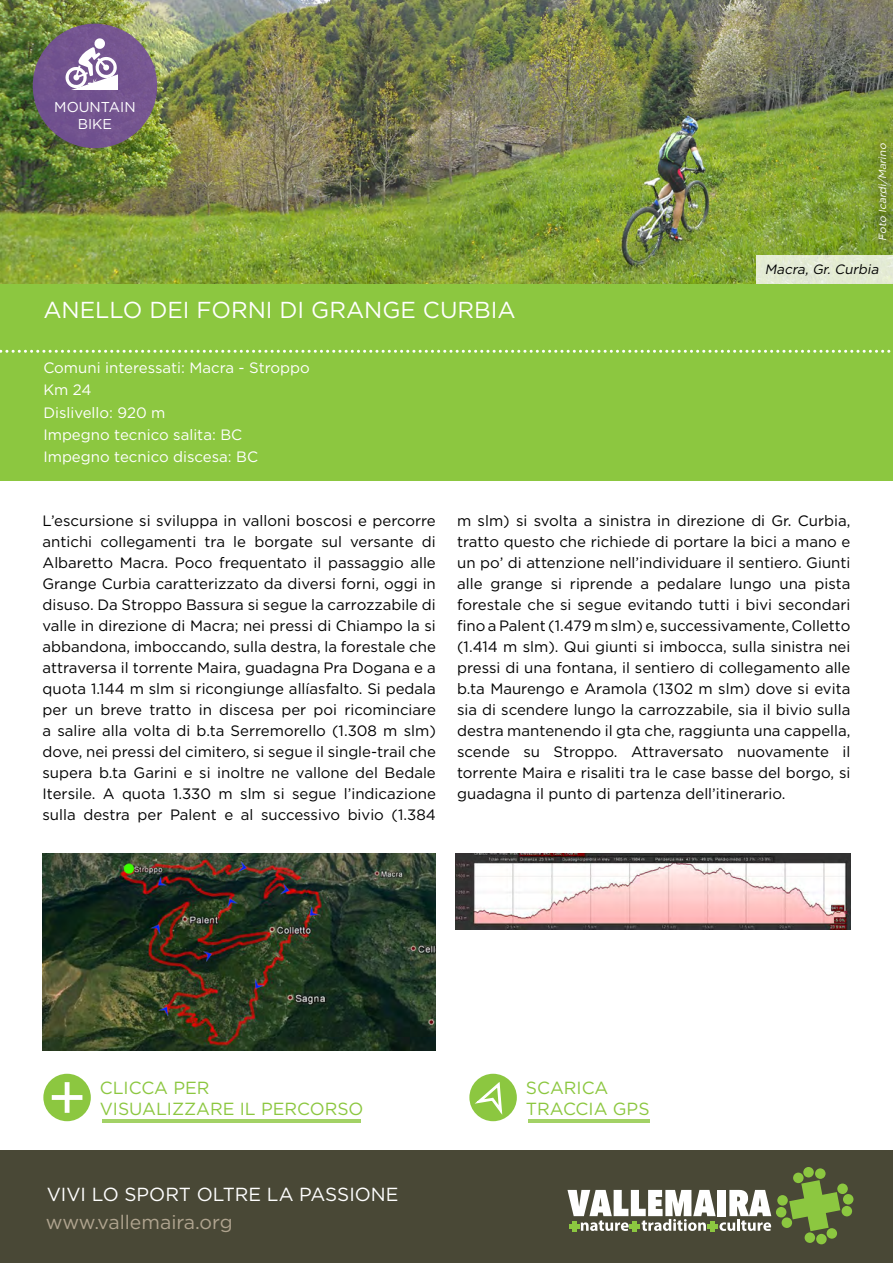
<style>
.page{position:relative;width:893px;height:1263px;background:#fff}
.page>*{position:absolute;margin:0;border:0;box-sizing:border-box;transform-origin:0 0}
.t1{font:23.1px "Gotham HTF";color:#fff}
.t2{font:19.5px "Gotham HTF";color:#b0a48f}
.t3{font:18.9px "Gotham HTF";color:#fff}
.t4{font:17.55px/21px "Gotham HTF";color:#8cc740}
.t5{font:15px/21px "Gotham HTF";color:#000;text-align:justify}
.t6{font:15px/22.2px "Gotham HTF";color:#fff}
.t7{font:14.25px/17.1px "Gotham HTF";color:#fff;text-align:center}
.t8{font:italic 13.5px "Gotham HTF";color:#000}
.t9{font:italic 10.5px "Gotham HTF";color:#fff}
</style>
<div class="page">
<img style="left:0;top:0;width:893px;height:284px">
<div style="left:0;top:1150px;width:893px;height:113px;background:#494836"></div>
<div style="left:33px;top:24px;width:124px;height:124px;background:#73548f;border-radius:50%"></div>
<svg style="left:64px;top:38px;width:54px;height:52px"></svg>
<img style="left:43px;top:854px;width:393px;height:196px">
<div style="left:0;top:284px;width:893px;height:196px;background:#8cc740"></div>
<svg style="left:789px;top:1180px;width:51px;height:51px"></svg>
<div style="left:803px;top:1167px;width:11px;height:10px;background:#8cc740;border-radius:50%"></div>
<div style="left:793px;top:1172px;width:11px;height:11px;background:#8cc740;border-radius:50%"></div>
<div style="left:815px;top:1168px;width:11px;height:11px;background:#8cc740;border-radius:50%"></div>
<div style="left:816px;top:1234px;width:11px;height:10px;background:#8cc740;border-radius:50%"></div>
<div style="left:826px;top:1228px;width:11px;height:11px;background:#8cc740;border-radius:50%"></div>
<div style="left:804px;top:1232px;width:11px;height:11px;background:#8cc740;border-radius:50%"></div>
<div style="left:843px;top:1194px;width:11px;height:11px;background:#8cc740;border-radius:50%"></div>
<div style="left:837px;top:1183px;width:11px;height:11px;background:#8cc740;border-radius:50%"></div>
<div style="left:841px;top:1206px;width:11px;height:10px;background:#8cc740;border-radius:50%"></div>
<div style="left:776px;top:1207px;width:11px;height:10px;background:#8cc740;border-radius:50%"></div>
<div style="left:781px;top:1217px;width:11px;height:11px;background:#8cc740;border-radius:50%"></div>
<div style="left:777px;top:1195px;width:11px;height:11px;background:#8cc740;border-radius:50%"></div>
<svg style="left:567px;top:1190px;width:204px;height:41px"></svg>
<hr style="left:633px;top:1221px;width:4px;height:11px;background:#8cc740">
<hr style="left:629px;top:1224px;width:11px;height:4px;background:#8cc740">
<hr style="left:572px;top:1221px;width:4px;height:11px;background:#8cc740">
<hr style="left:569px;top:1224px;width:11px;height:4px;background:#8cc740">
<hr style="left:711px;top:1221px;width:4px;height:11px;background:#8cc740">
<hr style="left:707px;top:1224px;width:11px;height:4px;background:#8cc740">
<img style="left:456px;top:854px;width:394px;height:76px">
<div style="left:469px;top:1074px;width:48px;height:47px;background:#8cc740;border-radius:50%"></div>
<svg style="left:475px;top:1080px;width:28px;height:37px"></svg>
<hr style="left:528px;top:1119px;width:122px;height:3px;background:#8cc740">
<svg style="left:0;top:350px;width:891px;height:3px"></svg>
<div style="left:756px;top:256px;width:137px;height:28px;background:#e4ebd4"></div>
<svg style="left:866px;top:127px;width:27px;height:122px;background:#7a962f"></svg>
<hr style="left:102px;top:1119px;width:259px;height:3px;background:#8cc740">
<div style="left:43px;top:1074px;width:48px;height:47px;background:#8cc740;border-radius:50%"></div>
<div style="left:65px;top:1082px;width:5px;height:31px;background:#fff"></div>
<div style="left:52px;top:1095px;width:30px;height:5px;background:#fff"></div>
<p class="t7" style="left:54px;top:98px;width:83px">MOUNTAIN<br>BIKE</p>
<h1 class="t1" style="left:43px;top:297px;width:474px">ANELLO DEI FORNI DI GRANGE CURBIA</h1>
<p class="t6" style="left:43px;top:357px;width:268px">Comuni interessati: Macra - Stroppo<br>Km 24<br>Dislivello: 920 m<br>Impegno tecnico salita: BC<br>Impegno tecnico discesa: BC</p>
<p class="t9" style="left:877px;top:241px;width:101px;rotate:-90deg">Foto Icardi/Marino</p>
<p class="t8" style="left:765px;top:262px;width:118px">Macra, Gr. Curbia</p>
<p class="t5" style="left:43px;top:510px;width:395px">L’escursione si sviluppa in valloni boscosi e percorre antichi collegamenti tra le borgate sul versante di Albaretto Macra. Poco frequentato il passaggio alle Grange Curbia caratterizzato da diversi forni, oggi in disuso. Da Stroppo Bassura si segue la carrozzabile di valle in direzione di Macra; nei pressi di Chiampo la si abbandona, imboccando, sulla destra, la forestale che attraversa il torrente Maira, guadagna Pra Dogana e a quota 1.144 m slm si ricongiunge allíasfalto. Si pedala per un breve tratto in discesa per poi ricominciare a salire alla volta di b.ta Serremorello (1.308 m slm) dove, nei pressi del cimitero, si segue il single-trail che supera b.ta Garini e si inoltre ne vallone del Bedale Itersile. A quota 1.330 m slm si segue l’indicazione sulla destra per Palent e al successivo bivio (1.384</p>
<p class="t5" style="left:457px;top:510px;width:395px">m slm) si svolta a sinistra in direzione di Gr. Curbia, tratto questo che richiede di portare la bici a mano e un po’ di attenzione nell’individuare il sentiero. Giunti alle grange si riprende a pedalare lungo una pista forestale che si segue evitando tutti i bivi secondari fino a Palent (1.479 m slm) e, successivamente, Colletto (1.414 m slm). Qui giunti si imbocca, sulla sinistra nei pressi di una fontana, il sentiero di collegamento alle b.ta Maurengo e Aramola (1302 m slm) dove si evita sia di scendere lungo la carrozzabile, sia il bivio sulla destra mantenendo il gta che, raggiunta una cappella, scende su Stroppo. Attraversato nuovamente il torrente Maira e risaliti tra le case basse del borgo, si guadagna il punto di partenza dell’itinerario.</p>
<p class="t4" style="left:100px;top:1076px;width:265px">CLICCA PER<br>VISUALIZZARE IL PERCORSO</p>
<p class="t3" style="left:47px;top:1184px;width:353px">VIVI LO SPORT OLTRE LA PASSIONE</p>
<h2 class="t2" style="left:46px;top:1211px;width:188px">www.vallemaira.org</h2>
<p class="t4" style="left:526px;top:1076px;width:125px">SCARICA<br>TRACCIA GPS</p>
</div>
